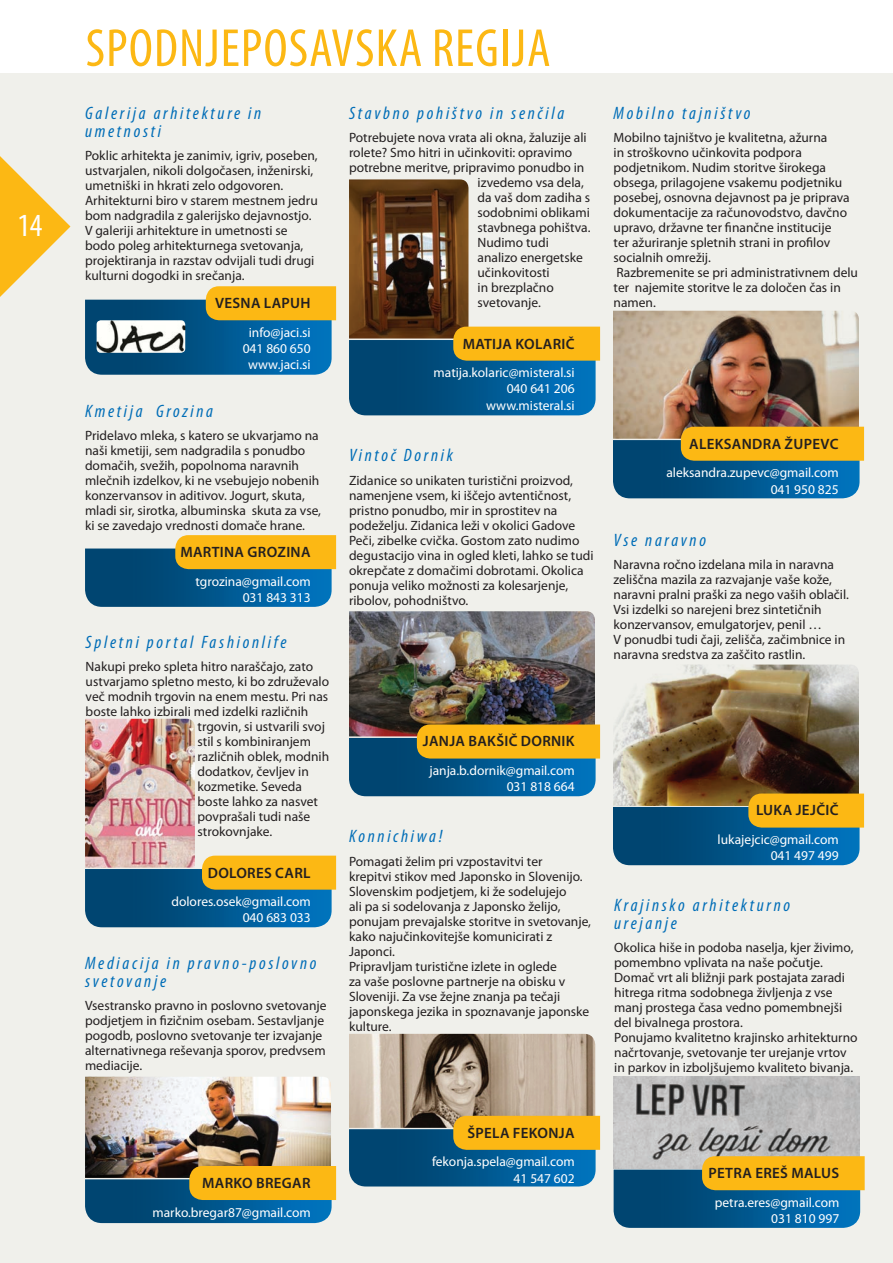
<style>
.page{position:relative;width:893px;height:1263px;background:#fff}
.page>*{position:absolute;margin:0;border:0;box-sizing:border-box;transform-origin:0 0}
.t1{font:condensed 54px "Myriad Pro";letter-spacing:.02em;color:#fcb814}
.t2{font:condensed 32.4px "Myriad Pro";color:#fff}
.t3{font:italic condensed 18px/18px "Myriad Pro";letter-spacing:.15em;color:#006db7}
.t4{font:600 15px "Myriad Pro";letter-spacing:.02em;color:#231f20}
.t5{font:13.5px/15px "Myriad Pro";color:#231f20}
.t6{font:13.5px "Myriad Pro";color:#fff}
</style>
<div class="page">
<div style="left:0;top:73px;width:893px;height:1190px;background:#f0f0eb"></div>
<svg style="left:0;top:156px;width:70px;height:141px"></svg>
<svg style="left:85px;top:286px;width:251px;height:89px;background:#537e7e"></svg>
<svg style="left:85px;top:535px;width:251px;height:72px;background:#607f6f"></svg>
<img style="left:97px;top:320px;width:88px;height:33px">
<img style="left:349px;top:611px;width:246px;height:113px">
<svg style="left:349px;top:724px;width:251px;height:72px;background:#60775f"></svg>
<img style="left:349px;top:179px;width:119px;height:148px">
<svg style="left:349px;top:327px;width:251px;height:88px;background:#416c6c"></svg>
<img style="left:85px;top:1077px;width:246px;height:89px">
<img style="left:349px;top:1034px;width:246px;height:82px">
<svg style="left:85px;top:1166px;width:251px;height:57px;background:#637659"></svg>
<svg style="left:349px;top:1116px;width:251px;height:70px;background:#557669"></svg>
<img style="left:613px;top:311px;width:246px;height:116px">
<img style="left:613px;top:664px;width:246px;height:129px">
<svg style="left:613px;top:427px;width:251px;height:71px;background:#637c62"></svg>
<svg style="left:613px;top:793px;width:251px;height:72px;background:#4a706b"></svg>
<svg style="left:85px;top:856px;width:251px;height:71px;background:#4b736d"></svg>
<img style="left:85px;top:719px;width:110px;height:149px">
<img style="left:614px;top:1076px;width:245px;height:80px">
<svg style="left:614px;top:1156px;width:251px;height:72px;background:#5e7d6c"></svg>
<p class="t2" style="left:17px;top:208px;width:26px">14</p>
<p class="t1" style="left:86px;top:19px;width:466px">SPODNJEPOSAVSKA REGIJA</p>
<p class="t3" style="left:85px;top:104px;width:178px">Galerija arhitekture in umetnosti</p>
<p class="t5" style="left:85px;top:148px;width:234px">Poklic arhitekta je zanimiv, igriv, poseben, ustvarjalen, nikoli dolgočasen, inženirski, umetniški in hkrati zelo odgovoren.<br>Arhitekturni biro v starem mestnem jedru bom nadgradila z galerijsko dejavnostjo.<br>V galeriji arhitekture in umetnosti se bodo poleg arhitekturnega svetovanja, projektiranja in razstav odvijali tudi drugi kulturni dogodki in srečanja.</p>
<p class="t3" style="left:349px;top:104px;width:217px">Stavbno pohištvo in senčila</p>
<p class="t5" style="left:349px;top:130px;width:239px">Potrebujete nova vrata ali okna, žaluzije ali</p>
<p class="t5" style="left:349px;top:145px;width:225px">rolete? Smo hitri in učinkoviti: opravimo</p>
<p class="t5" style="left:349px;top:160px;width:237px">potrebne meritve, pripravimo ponudbo in</p>
<p class="t5" style="left:477px;top:175px;width:108px">izvedemo vsa dela,</p>
<p class="t5" style="left:477px;top:190px;width:114px">da vaš dom zadiha s</p>
<p class="t5" style="left:477px;top:205px;width:114px">sodobnimi oblikami</p>
<p class="t5" style="left:477px;top:220px;width:114px">stavbnega pohištva.</p>
<p class="t5" style="left:477px;top:235px;width:107px">Nudimo tudi analizo energetske učinkovitosti<br>in brezplačno svetovanje.</p>
<p class="t4" style="left:215px;top:295px;width:97px">VESNA LAPUH</p>
<p class="t6" style="left:249px;top:325px;width:64px">info@jaci.si</p>
<p class="t6" style="left:243px;top:341px;width:70px">041 860 650</p>
<p class="t6" style="left:248px;top:357px;width:64px">www.jaci.si</p>
<p class="t3" style="left:85px;top:402px;width:129px">Kmetija Grozina</p>
<p class="t5" style="left:85px;top:428px;width:238px">Pridelavo mleka, s katero se ukvarjamo na naši kmetiji, sem nadgradila s ponudbo domačih, svežih, popolnoma naravnih mlečnih izdelkov, ki ne vsebujejo nobenih konzervansov in aditivov. Jogurt, skuta, mladi sir, sirotka, albuminska skuta za vse, ki se zavedajo vrednosti domače hrane.</p>
<p class="t4" style="left:180px;top:544px;width:132px">MARTINA GROZINA</p>
<p class="t6" style="left:196px;top:574px;width:117px">tgrozina@gmail.com</p>
<p class="t6" style="left:243px;top:590px;width:70px">031 843 313</p>
<p class="t3" style="left:86px;top:633px;width:202px">Spletni portal Fashionlife</p>
<p class="t5" style="left:86px;top:659px;width:229px">Nakupi preko spleta hitro naraščajo, zato</p>
<p class="t5" style="left:86px;top:674px;width:245px">ustvarjamo spletno mesto, ki bo združevalo</p>
<p class="t5" style="left:86px;top:689px;width:244px">več modnih trgovin na enem mestu. Pri nas</p>
<p class="t5" style="left:86px;top:704px;width:224px">boste lahko izbirali med izdelki različnih</p>
<p class="t5" style="left:198px;top:719px;width:129px">trgovin, si ustvarili svoj</p>
<p class="t5" style="left:198px;top:734px;width:115px">stil s kombiniranjem</p>
<p class="t5" style="left:198px;top:749px;width:133px">različnih oblek, modnih</p>
<p class="t5" style="left:198px;top:764px;width:113px">dodatkov, čevljev in</p>
<p class="t5" style="left:198px;top:779px;width:106px">kozmetike. Seveda</p>
<p class="t5" style="left:198px;top:794px;width:122px">boste lahko za nasvet</p>
<p class="t5" style="left:198px;top:809px;width:114px">povprašali tudi naše</p>
<p class="t5" style="left:198px;top:824px;width:76px">strokovnjake.</p>
<p class="t4" style="left:208px;top:864px;width:104px">DOLORES CARL</p>
<p class="t6" style="left:171px;top:894px;width:141px">dolores.osek@gmail.com</p>
<p class="t6" style="left:243px;top:910px;width:70px">040 683 033</p>
<p class="t3" style="left:85px;top:954px;width:233px">Mediacija in pravno-poslovno svetovanje</p>
<p class="t5" style="left:85px;top:999px;width:243px">Vsestransko pravno in poslovno svetovanje podjetjem in fizičnim osebam. Sestavljanje pogodb, poslovno svetovanje ter izvajanje alternativnega reševanja sporov, predvsem mediacije.</p>
<p class="t4" style="left:463px;top:335px;width:113px">MATIJA KOLARIČ</p>
<p class="t6" style="left:434px;top:365px;width:143px">matija.kolaric@misteral.si</p>
<p class="t6" style="left:507px;top:382px;width:70px">040 641 206</p>
<p class="t6" style="left:486px;top:398px;width:90px">www.misteral.si</p>
<p class="t3" style="left:349px;top:447px;width:105px">Vintoč Dornik</p>
<p class="t5" style="left:349px;top:473px;width:246px">Zidanice so unikaten turistični proizvod, namenjene vsem, ki iščejo avtentičnost, pristno ponudbo, mir in sprostitev na podeželju. Zidanica leži v okolici Gadove Peči, zibelke cvička. Gostom zato nudimo degustacijo vina in ogled kleti, lahko se tudi okrepčate z domačimi dobrotami. Okolica ponuja veliko možnosti za kolesarjenje, ribolov, pohodništvo.</p>
<p class="t4" style="left:423px;top:733px;width:153px">JANJA BAKŠIČ DORNIK</p>
<p class="t6" style="left:429px;top:763px;width:147px">janja.b.dornik@gmail.com</p>
<p class="t6" style="left:507px;top:779px;width:70px">031 818 664</p>
<p class="t3" style="left:349px;top:827px;width:95px">Konnichiwa!</p>
<p class="t5" style="left:349px;top:854px;width:244px">Pomagati želim pri vzpostavitvi ter<br>krepitvi stikov med Japonsko in Slovenijo.<br>Slovenskim podjetjem, ki že sodelujejo<br>ali pa si sodelovanja z Japonsko želijo, ponujam prevajalske storitve in svetovanje, kako najučinkovitejše komunicirati z Japonci.</p>
<p class="t5" style="left:349px;top:959px;width:242px">Pripravljam turistične izlete in oglede<br>za vaše poslovne partnerje na obisku v Sloveniji. Za vse žejne znanja pa tečaji japonskega jezika in spoznavanje japonske kulture.</p>
<p class="t4" style="left:202px;top:1174px;width:110px">MARKO BREGAR</p>
<p class="t6" style="left:152px;top:1205px;width:160px">marko.bregar87@gmail.com</p>
<p class="t4" style="left:467px;top:1124px;width:109px">ŠPELA FEKONJA</p>
<p class="t6" style="left:432px;top:1154px;width:144px">fekonja.spela@gmail.com</p>
<p class="t6" style="left:514px;top:1171px;width:63px">41 547 602</p>
<p class="t3" style="left:614px;top:104px;width:138px">Mobilno tajništvo</p>
<p class="t5" style="left:614px;top:130px;width:238px">Mobilno tajništvo je kvalitetna, ažurna<br>in stroškovno učinkovita podpora podjetnikom. Nudim storitve širokega obsega, prilagojene vsakemu podjetniku posebej, osnovna dejavnost pa je priprava dokumentacije za računovodstvo, davčno upravo, državne ter finančne institucije ter ažuriranje spletnih strani in profilov socialnih omrežij.</p>
<p class="t5" style="left:614px;top:265px;width:246px">Razbremenite se pri administrativnem delu ter najemite storitve le za določen čas in namen.</p>
<p class="t4" style="left:689px;top:435px;width:151px">ALEKSANDRA ŽUPEVC</p>
<p class="t6" style="left:666px;top:465px;width:174px">aleksandra.zupevc@gmail.com</p>
<p class="t6" style="left:771px;top:482px;width:70px">041 950 825</p>
<p class="t3" style="left:614px;top:531px;width:94px">Vse naravno</p>
<p class="t5" style="left:614px;top:558px;width:237px">Naravna ročno izdelana mila in naravna zeliščna mazila za razvajanje vaše kože, naravni pralni praški za nego vaših oblačil.<br>Vsi izdelki so narejeni brez sintetičnih konzervansov, emulgatorjev, penil …</p>
<p class="t5" style="left:614px;top:633px;width:233px">V ponudbi tudi čaji, zelišča, začimbnice in naravna sredstva za zaščito rastlin.</p>
<p class="t4" style="left:756px;top:802px;width:84px">LUKA JEJČIČ</p>
<p class="t6" style="left:718px;top:832px;width:123px">lukajejcic@gmail.com</p>
<p class="t6" style="left:771px;top:848px;width:70px">041 497 499</p>
<p class="t3" style="left:614px;top:896px;width:177px">Krajinsko arhitekturno urejanje</p>
<p class="t5" style="left:614px;top:940px;width:241px">Okolica hiše in podoba naselja, kjer živimo, pomembno vplivata na naše počutje.<br>Domač vrt ali bližnji park postajata zaradi hitrega ritma sodobnega življenja z vse manj prostega časa vedno pomembnejši del bivalnega prostora.</p>
<p class="t5" style="left:614px;top:1030px;width:245px">Ponujamo kvalitetno krajinsko arhitekturno načrtovanje, svetovanje ter urejanje vrtov in parkov in izboljšujemo kvaliteto bivanja.</p>
<p class="t4" style="left:708px;top:1165px;width:132px">PETRA EREŠ MALUS</p>
<p class="t6" style="left:715px;top:1195px;width:126px">petra.eres@gmail.com</p>
<p class="t6" style="left:771px;top:1211px;width:70px">031 810 997</p>
</div>
